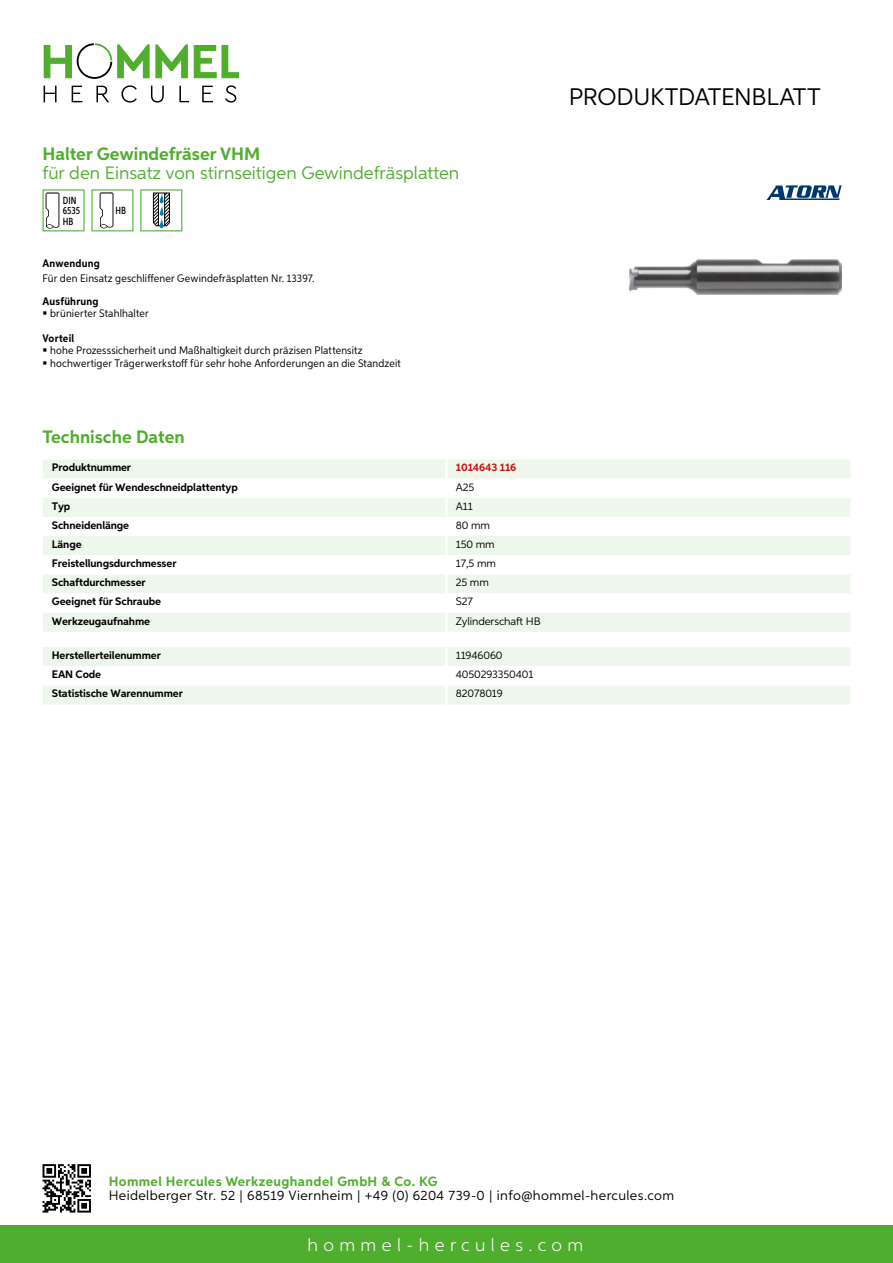
<style>
.page{position:relative;width:893px;height:1263px;background:#fff}
.page>*{position:absolute;margin:0;border:0;box-sizing:border-box;transform-origin:0 0}
.t1{font:24px "Aspira";letter-spacing:-.01em;color:#000}
.t2{font:18px "Aspira";color:#50ae2f}
.t3{font:700 18px "Aspira";color:#50ae2f}
.t4{font:300 18px "Aspira";letter-spacing:.3em;color:#fff}
.t5{font:13.5px "Aspira";letter-spacing:.03em;color:#000}
.t6{font:700 13.5px "Aspira";letter-spacing:.03em;color:#50ae2f}
.t7{font:10.95px/12.8px "Aspira Nar";letter-spacing:.015em;color:#000}
.t8{font:700 10.95px "Aspira";letter-spacing:-.01em;color:#000}
.t9{font:10.95px "Aspira";letter-spacing:-.01em;color:#000}
.t10{font:700 10.95px "Aspira Nar";letter-spacing:.02em;color:#000}
.t11{font:700 10.95px "Aspira";letter-spacing:-.01em;color:#cd1013}
.t12{font:500 10.35px/10.4px "Aspira XX Nar";color:#000}
</style>
<div class="page">
<div style="left:0;top:1226px;width:893px;height:37px;background:#50ae2f"></div>
<svg style="left:43px;top:1164px;width:48px;height:48px"></svg>
<svg style="left:194px;top:45px;width:45px;height:33px"></svg>
<svg style="left:44px;top:43px;width:144px;height:36px"></svg>
<svg style="left:44px;top:86px;width:13px;height:16px"></svg>
<svg style="left:72px;top:86px;width:10px;height:16px"></svg>
<svg style="left:96px;top:86px;width:13px;height:16px"></svg>
<svg style="left:121px;top:85px;width:16px;height:18px"></svg>
<svg style="left:151px;top:86px;width:13px;height:17px"></svg>
<svg style="left:179px;top:86px;width:10px;height:16px"></svg>
<svg style="left:202px;top:86px;width:11px;height:16px"></svg>
<svg style="left:225px;top:85px;width:11px;height:18px"></svg>
<div style="left:43px;top:460px;width:807px;height:172px;background:#eef7eb"></div>
<svg style="left:43px;top:479px;width:807px;height:134px"></svg>
<hr style="left:445px;top:459px;width:3px;height:20px;background:#fff">
<hr style="left:445px;top:479px;width:3px;height:19px;background:#fff">
<hr style="left:445px;top:498px;width:3px;height:19px;background:#fff">
<hr style="left:445px;top:517px;width:3px;height:19px;background:#fff">
<hr style="left:445px;top:536px;width:3px;height:19px;background:#fff">
<hr style="left:445px;top:555px;width:3px;height:19px;background:#fff">
<hr style="left:445px;top:574px;width:3px;height:19px;background:#fff">
<hr style="left:445px;top:593px;width:3px;height:20px;background:#fff">
<hr style="left:445px;top:613px;width:3px;height:19px;background:#fff">
<svg style="left:43px;top:647px;width:807px;height:57px"></svg>
<hr style="left:445px;top:685px;width:3px;height:19px;background:#fff">
<svg style="left:43px;top:189px;width:42px;height:42px"></svg>
<svg style="left:91px;top:189px;width:42px;height:42px"></svg>
<svg style="left:140px;top:189px;width:42px;height:42px"></svg>
<img style="left:629px;top:259px;width:213px;height:36px">
<svg style="left:766px;top:185px;width:76px;height:15px"></svg>
<h2 class="t3" style="left:43px;top:142px;width:219px">Halter Gewindefräser VHM</h2>
<h2 class="t2" style="left:43px;top:162px;width:418px">für den Einsatz von stirnseitigen Gewindefräsplatten</h2>
<p class="t12" style="left:63px;top:195px;width:19px">DIN<br>6535<br>HB</p>
<p class="t12" style="left:116px;top:205px;width:12px">HB</p>
<p class="t10" style="left:43px;top:257px;width:59px">Anwendung</p>
<p class="t7" style="left:43px;top:272px;width:273px">Für den Einsatz geschliffener Gewindefräsplatten Nr. 13397.</p>
<p class="t10" style="left:43px;top:294px;width:58px">Ausführung</p>
<p class="t7" style="left:50px;top:307px;width:100px">brünierter Stahlhalter</p>
<p class="t10" style="left:43px;top:331px;width:33px">Vorteil</p>
<p class="t7" style="left:50px;top:344px;width:352px">hohe Prozesssicherheit und Maßhaltigkeit durch präzisen Plattensitz hochwertiger Trägerwerkstoff für sehr hohe Anforderungen an die Standzeit</p>
<h2 class="t3" style="left:43px;top:425px;width:144px">Technische Daten</h2>
<p class="t8" style="left:52px;top:461px;width:81px">Produktnummer</p>
<p class="t11" style="left:456px;top:461px;width:62px">1014643 116</p>
<p class="t8" style="left:52px;top:480px;width:187px">Geeignet für Wendeschneidplattentyp</p>
<p class="t9" style="left:456px;top:480px;width:20px">A25</p>
<p class="t8" style="left:52px;top:499px;width:20px">Typ</p>
<p class="t9" style="left:456px;top:499px;width:18px">A11</p>
<p class="t8" style="left:52px;top:518px;width:79px">Schneidenlänge</p>
<p class="t9" style="left:456px;top:518px;width:36px">80 mm</p>
<p class="t8" style="left:52px;top:537px;width:31px">Länge</p>
<p class="t9" style="left:456px;top:537px;width:40px">150 mm</p>
<p class="t8" style="left:52px;top:557px;width:126px">Freistellungsdurchmesser</p>
<p class="t9" style="left:456px;top:557px;width:42px">17,5 mm</p>
<p class="t8" style="left:52px;top:576px;width:95px">Schaftdurchmesser</p>
<p class="t9" style="left:456px;top:576px;width:35px">25 mm</p>
<p class="t8" style="left:52px;top:595px;width:111px">Geeignet für Schraube</p>
<p class="t9" style="left:456px;top:595px;width:19px">S27</p>
<p class="t8" style="left:52px;top:614px;width:100px">Werkzeugaufnahme</p>
<p class="t9" style="left:456px;top:614px;width:85px">Zylinderschaft HB</p>
<p class="t8" style="left:52px;top:648px;width:111px">Herstellerteilenummer</p>
<p class="t9" style="left:456px;top:649px;width:48px">11946060</p>
<p class="t8" style="left:52px;top:668px;width:51px">EAN Code</p>
<p class="t9" style="left:456px;top:668px;width:79px">4050293350401</p>
<p class="t8" style="left:52px;top:687px;width:132px">Statistische Warennummer</p>
<p class="t9" style="left:456px;top:687px;width:48px">82078019</p>
<h1 class="t1" style="left:569px;top:82px;width:253px">Produktdatenblatt</h1>
<p class="t6" style="left:109px;top:1172px;width:330px">Hommel Hercules Werkzeughandel GmbH &amp; Co. KG</p>
<p class="t5" style="left:109px;top:1187px;width:567px">Heidelberger Str. 52 | 68519 Viernheim | +49 (0) 6204 739-0 | info@hommel-hercules.com</p>
<h2 class="t4" style="left:307px;top:1234px;width:277px">hommel-hercules.com</h2>
</div>
